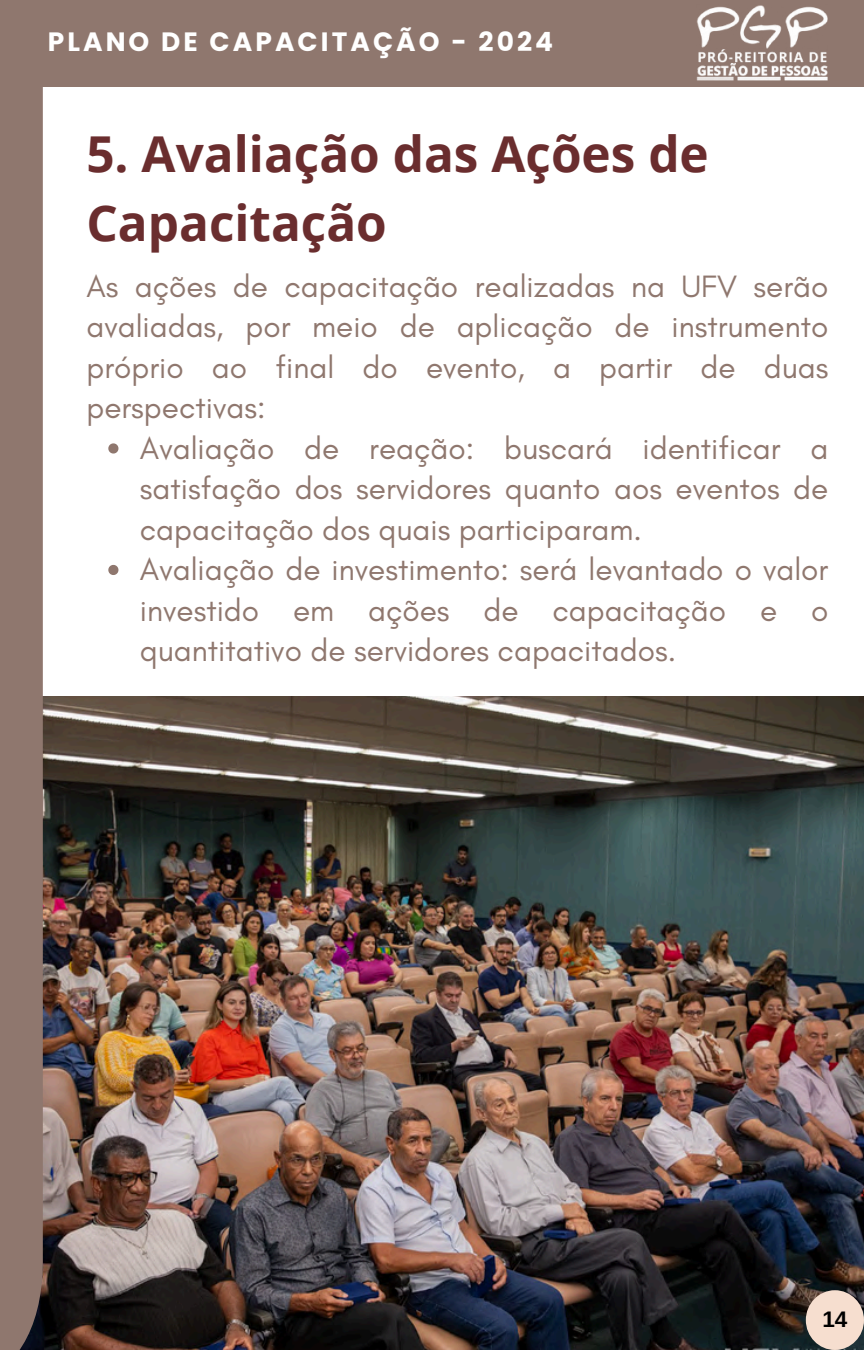
<style>
.page{position:relative;width:864px;height:1350px;background:#fff}
.page>*{position:absolute;margin:0;border:0;box-sizing:border-box;transform-origin:0 0}
.t1{font:700 49.5px/69.3px "Open Sans";color:#6a2d2e}
.t2{font:31.5px/40.5px "Glacial Indifference";color:#8f776e;text-align:justify}
.t3{font:700 26.55px "Poppins";letter-spacing:.115em;color:#fff}
.t4{font:700 22.5px "Arimo";color:#000}
</style>
<div class="page">
<svg style="left:108px;top:443px;width:10px;height:11px"></svg>
<svg style="left:108px;top:565px;width:10px;height:10px"></svg>
<img style="left:43px;top:696px;width:821px;height:654px">
<div style="left:0;top:0;width:43px;height:1350px;background:#8f776e"></div>
<div style="left:0;top:0;width:864px;height:86px;background:#8f776e"></div>
<img style="left:696px;top:5px;width:132px;height:76px">
<div style="left:806px;top:1290px;width:58px;height:60px;background:#f6decf;border-radius:50%"></div>
<p class="t3" style="left:48px;top:23px;width:507px">PLANO DE CAPACITAÇÃO - 2024</p>
<p class="t1" style="left:86px;top:118px;width:624px">5. Avaliação das Ações de<br>Capacitação</p>
<p class="t2" style="left:86px;top:265px;width:744px">As ações de capacitação realizadas na UFV serão avaliadas, por meio de aplicação de instrumento próprio ao final do evento, a partir de duas perspectivas:</p>
<p class="t2" style="left:140px;top:427px;width:690px">Avaliação de reação: buscará identificar a satisfação dos servidores quanto aos eventos de capacitação dos quais participaram.</p>
<h1 class="t2" style="left:140px;top:549px;width:690px">Avaliação de investimento: será levantado o valor investido em ações de capacitação e o quantitativo de servidores capacitados.</h1>
<p class="t4" style="left:822px;top:1307px;width:27px">14</p>
</div>
